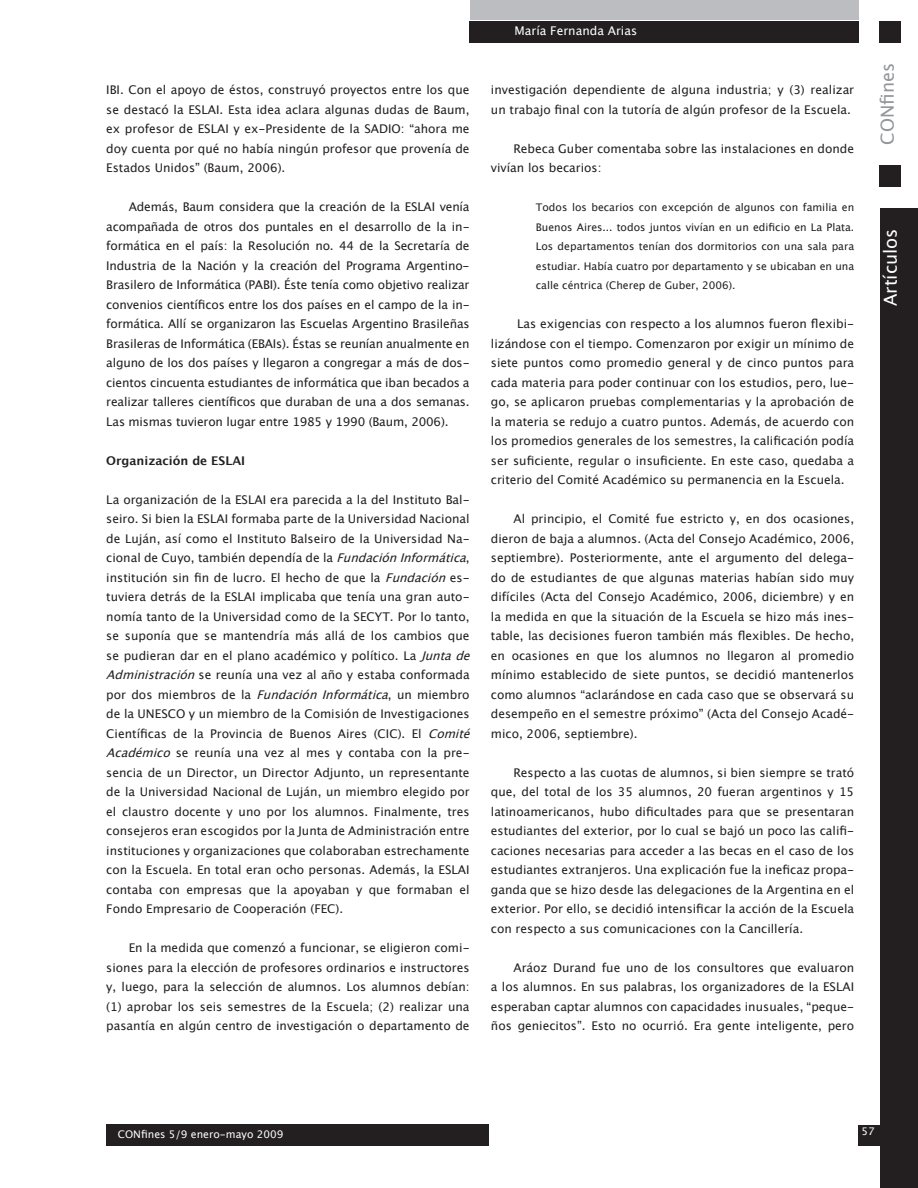
<style>
.page{position:relative;width:918px;height:1188px;background:#fff}
.page>*{position:absolute;margin:0;border:0;box-sizing:border-box;transform-origin:0 0}
.t1{font:18px "Lucida Grande";color:#fff}
.t2{font:18px "Lucida Grande";color:#939598}
.ARTICULO_Parrafo_nor{font:12px/19.5px "Lucida Grande";color:#231f20;text-align:justify}
.ARTICULO_Primer_parr{font:12px/19.5px "Lucida Grande";color:#231f20}
.ARTICULO_Subtitulo2{font:700 12px "Lucida Grande";color:#231f20}
.t3{font:12px "Lucida Grande";color:#fff}
.ARTICULO_Cita_de_par{font:10.5px/19.5px "Lucida Grande";color:#231f20;text-align:justify}
.t4{font:10.5px "Lucida Grande";color:#fdfdfd}
.s1{font-style:italic}
</style>
<div class="page">
<div style="left:106px;top:1124px;width:383px;height:21px;background:#231f20"></div>
<div style="left:880px;top:208px;width:38px;height:980px;background:#231f20"></div>
<div style="left:469px;top:21px;width:389px;height:21px;background:#231f20"></div>
<div style="left:470px;top:0;width:388px;height:19px;background:#bcbdc0"></div>
<div style="left:879px;top:21px;width:22px;height:21px;background:#231f20"></div>
<div style="left:879px;top:166px;width:22px;height:21px;background:#231f20"></div>
<div style="left:858px;top:1125px;width:42px;height:20px;background:#231f20"></div>
<p class="t3" style="left:515px;top:24px;width:124px">María Fernanda Arias</p>
<p class="ARTICULO_Parrafo_nor" style="left:106px;top:81px;width:365px">IBI. Con el apoyo de éstos, construyó proyectos entre los que se destacó la ESLAI. Esta idea aclara algunas dudas de Baum, ex profesor de ESLAI y ex-Presidente de la SADIO: “ahora me doy cuenta por qué no había ningún profesor que provenía de Estados Unidos” (Baum, 2006).</p>
<p class="ARTICULO_Parrafo_nor" style="left:106px;top:198px;width:365px;text-indent:23px">Además, Baum considera que la creación de la ESLAI venía acompañada de otros dos puntales en el desarrollo de la in&shy;formática en el país: la Resolución no. 44 de la Secretaría de Industria de la Nación y la creación del Programa Argentino-Brasilero de Informática (PABI). Éste tenía como objetivo realizar convenios científicos entre los dos países en el campo de la in&shy;formática. Allí se organizaron las Escuelas Argentino Brasileñas Brasileras de Informática (EBAIs). Éstas se reunían anualmente en alguno de los dos países y llegaron a congregar a más de dos&shy;cientos cincuenta estudiantes de informática que iban becados a realizar talleres científicos que duraban de una a dos semanas.<br>Las mismas tuvieron lugar entre 1985 y 1990 (Baum, 2006).</p>
<p class="ARTICULO_Subtitulo2" style="left:106px;top:451px;width:140px">Organización de ESLAI</p>
<p class="ARTICULO_Primer_parr" style="left:106px;top:490px;width:371px">La organización de la ESLAI era parecida a la del Instituto Bal&shy;seiro. Si bien la ESLAI formaba parte de la Universidad Nacional de Luján, así como el Instituto Balseiro de la Universidad Na&shy;cional de Cuyo, también dependía de la <span class="s1">FundaciónInformática</span>, institución sin fin de lucro. El hecho de que la <span class="s1">Fundación</span>es&shy;tuviera detrás de la ESLAI implicaba que tenía una gran auto&shy;nomía tanto de la Universidad como de la SECYT. Por lo tanto, se suponía que se mantendría más allá de los cambios que se pudieran dar en el plano académico y político. La <span class="s1">Juntade Administración</span>se reunía una vez al año y estaba conformada por dos miembros de la <span class="s1">FundaciónInformática</span>, un miembro de la UNESCO y un miembro de la Comisión de Investigaciones Científicas de la Provincia de Buenos Aires (CIC). El <span class="s1">Comité Académico</span>se reunía una vez al mes y contaba con la pre&shy;sencia de un Director, un Director Adjunto, un representante de la Universidad Nacional de Luján, un miembro elegido por el claustro docente y uno por los alumnos. Finalmente, tres consejeros eran escogidos por la Junta de Administración entre instituciones y organizaciones que colaboraban estrechamente con la Escuela. En total eran ocho personas. Además, la ESLAI contaba con empresas que la apoyaban y que formaban el Fondo Empresario de Cooperación (FEC).</p>
<p class="ARTICULO_Parrafo_nor" style="left:106px;top:939px;width:365px;text-indent:23px">En la medida que comenzó a funcionar, se eligieron comi&shy;siones para la elección de profesores ordinarios e instructores y, luego, para la selección de alumnos. Los alumnos debían: (1) aprobar los seis semestres de la Escuela; (2) realizar una pasantía en algún centro de investigación o departamento de</p>
<p class="ARTICULO_Parrafo_nor" style="left:491px;top:81px;width:365px">investigación dependiente de alguna industria; y (3) realizar un trabajo final con la tutoría de algún profesor de la Escuela.</p>
<p class="ARTICULO_Parrafo_nor" style="left:491px;top:139px;width:365px;text-indent:23px">Rebeca Guber comentaba sobre las instalaciones en donde vivían los becarios:</p>
<p class="ARTICULO_Cita_de_par" style="left:536px;top:198px;width:320px">Todos los becarios con excepción de algunos con familia en Buenos Aires... todos juntos vivían en un edificio en La Plata.<br>Los departamentos tenían dos dormitorios con una sala para estudiar. Había cuatro por departamento y se ubicaban en una calle céntrica (Cherep de Guber, 2006).</p>
<p class="ARTICULO_Parrafo_nor" style="left:491px;top:315px;width:365px;text-indent:26px">Las exigencias con respecto a los alumnos fueron flexibi&shy;lizándose con el tiempo. Comenzaron por exigir un mínimo de siete puntos como promedio general y de cinco puntos para cada materia para poder continuar con los estudios, pero, lue&shy;go, se aplicaron pruebas complementarias y la aprobación de la materia se redujo a cuatro puntos. Además, de acuerdo con los promedios generales de los semestres, la calificación podía ser suficiente, regular o insuficiente. En este caso, quedaba a criterio del Comité Académico su permanencia en la Escuela.</p>
<p class="ARTICULO_Parrafo_nor" style="left:491px;top:510px;width:365px;text-indent:23px">Al principio, el Comité fue estricto y, en dos ocasiones, dieron de baja a alumnos. (Acta del Consejo Académico, 2006, septiembre). Posteriormente, ante el argumento del delega&shy;do de estudiantes de que algunas materias habían sido muy difíciles (Acta del Consejo Académico, 2006, diciembre) y en la medida en que la situación de la Escuela se hizo más ines&shy;table, las decisiones fueron también más flexibles. De hecho, en ocasiones en que los alumnos no llegaron al promedio mínimo establecido de siete puntos, se decidió mantenerlos como alumnos “aclarándose en cada caso que se observará su desempeño en el semestre próximo” (Acta del Consejo Acadé&shy;mico, 2006, septiembre).</p>
<p class="ARTICULO_Parrafo_nor" style="left:491px;top:763px;width:365px;text-indent:23px">Respecto a las cuotas de alumnos, si bien siempre se trató que, del total de los 35 alumnos, 20 fueran argentinos y 15 latinoamericanos, hubo dificultades para que se presentaran estudiantes del exterior, por lo cual se bajó un poco las califi&shy;caciones necesarias para acceder a las becas en el caso de los estudiantes extranjeros. Una explicación fue la ineficaz propa&shy;ganda que se hizo desde las delegaciones de la Argentina en el exterior. Por ello, se decidió intensificar la acción de la Escuela con respecto a sus comunicaciones con la Cancillería.</p>
<p class="ARTICULO_Parrafo_nor" style="left:491px;top:958px;width:365px;text-indent:23px">Aráoz Durand fue uno de los consultores que evaluaron a los alumnos. En sus palabras, los organizadores de la ESLAI esperaban captar alumnos con capacidades inusuales, “peque&shy;ños geniecitos”. Esto no ocurrió. Era gente inteligente, pero</p>
<h1 class="t2" style="left:877px;top:145px;width:83px;rotate:-90deg">CONfines</h1>
<h1 class="t1" style="left:880px;top:306px;width:79px;rotate:-90deg">Artículos</h1>
<p class="t4" style="left:118px;top:1129px;width:167px">CONfines 5/9 enero-mayo 2009</p>
<p class="t4" style="left:862px;top:1126px;width:15px">57</p>
</div>
